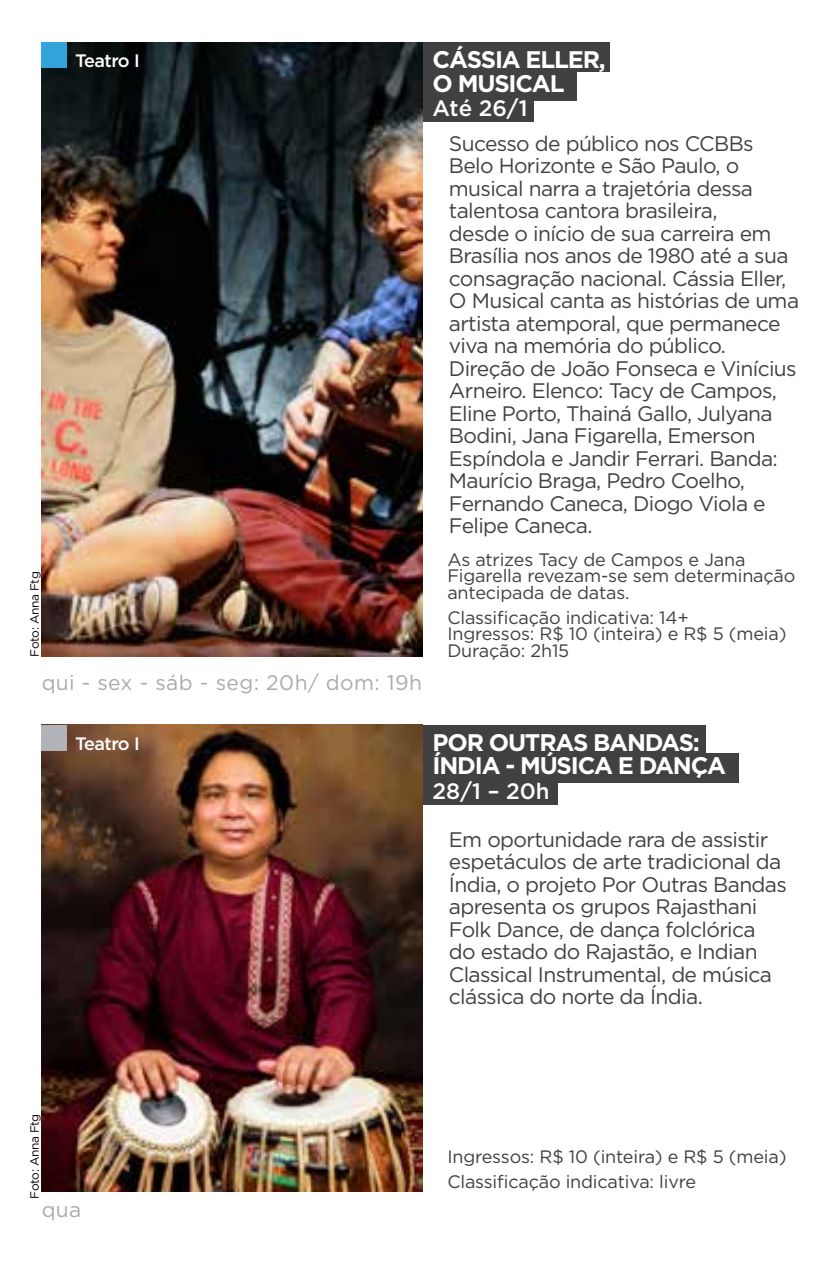
<style>
.page{position:relative;width:825px;height:1276px;background:#fff}
.page>*{position:absolute;margin:0;border:0;box-sizing:border-box;transform-origin:0 0}
.t1{font:700 24px/23.7px "Gotham";letter-spacing:-.05em;color:#fff}
.t2{font:500 22.2px "Gotham";color:#fff}
.t3{font:21px/22.5px "Gotham";letter-spacing:-.03em;color:#414042}
.t4{font:21px "Gotham";letter-spacing:.02em;color:#939598}
.t5{font:18px/16.5px "Gotham";letter-spacing:-.01em;color:#414042}
.t6{font:500 18px "Gotham";letter-spacing:-.035em;color:#fff}
.t7{font:12px "Gotham";letter-spacing:-.03em;color:#000}
</style>
<div class="page">
<div style="left:422px;top:42px;width:188px;height:30px;background:#414042"></div>
<div style="left:422px;top:725px;width:283px;height:29px;background:#414042"></div>
<div style="left:422px;top:71px;width:155px;height:29px;background:#414042"></div>
<div style="left:422px;top:753px;width:317px;height:30px;background:#414042"></div>
<div style="left:422px;top:95px;width:112px;height:27px;background:#414042"></div>
<div style="left:422px;top:778px;width:135px;height:26px;background:#414042"></div>
<img style="left:41px;top:42px;width:381px;height:614px">
<img style="left:41px;top:725px;width:381px;height:466px">
<svg style="left:41px;top:42px;width:26px;height:26px"></svg>
<svg style="left:41px;top:725px;width:26px;height:25px"></svg>
<p class="t6" style="left:75px;top:51px;width:66px">Teatro I</p>
<p class="t7" style="left:28px;top:656px;width:87px;rotate:-90deg">Foto: Anna Ftg</p>
<p class="t4" style="left:41px;top:671px;width:382px">qui - sex - sáb - seg: 20h/ dom: 19h</p>
<p class="t1" style="left:433px;top:47px;width:175px">CÁSSIA ELLER,<br>O MUSICAL</p>
<p class="t2" style="left:433px;top:96px;width:96px">Até 26/1</p>
<p class="t3" style="left:449px;top:132px;width:352px">Sucesso de público nos CCBBs<br>Belo Horizonte e São Paulo, o musical narra a trajetória dessa talentosa cantora brasileira,<br>desde o início de sua carreira em<br>Brasília nos anos de 1980 até a sua consagração nacional. Cássia Eller,<br>O Musical canta as histórias de uma artista atemporal, que permanece viva na memória do público.<br>Direção de João Fonseca e Vinícius<br>Arneiro. Elenco: Tacy de Campos,<br>Eline Porto, Thainá Gallo, Julyana<br>Bodini, Jana Figarella, Emerson<br>Espíndola e Jandir Ferrari. Banda:<br>Maurício Braga, Pedro Coelho,<br>Fernando Caneca, Diogo Viola e<br>Felipe Caneca.</p>
<p class="t5" style="left:447px;top:550px;width:350px">As atrizes Tacy de Campos e Jana<br>Figarella revezam-se sem determinação antecipada de datas.</p>
<p class="t5" style="left:447px;top:608px;width:341px">Classificação indicativa: 14+<br>Ingressos: R$ 10 (inteira) e R$ 5 (meia)<br>Duração: 2h15</p>
<p class="t6" style="left:75px;top:733px;width:66px">Teatro I</p>
<p class="t1" style="left:433px;top:729px;width:295px">POR OUTRAS BANDAS:<br>ÍNDIA - MÚSICA E DANÇA</p>
<p class="t2" style="left:433px;top:778px;width:119px">28/1 – 20h</p>
<p class="t3" style="left:449px;top:827px;width:340px">Em oportunidade rara de assistir espetáculos de arte tradicional da<br>Índia, o projeto Por Outras Bandas apresenta os grupos Rajasthani<br>Folk Dance, de dança folclórica do estado do Rajastão, e Indian<br>Classical Instrumental, de música clássica do norte da Índia.</p>
<p class="t7" style="left:28px;top:1198px;width:87px;rotate:-90deg">Foto: Anna Ftg</p>
<p class="t4" style="left:41px;top:1198px;width:41px">qua</p>
<p class="t5" style="left:447px;top:1143px;width:341px;line-height:24.9px">Ingressos: R$ 10 (inteira) e R$ 5 (meia)<br>Classificação indicativa: livre</p>
</div>
